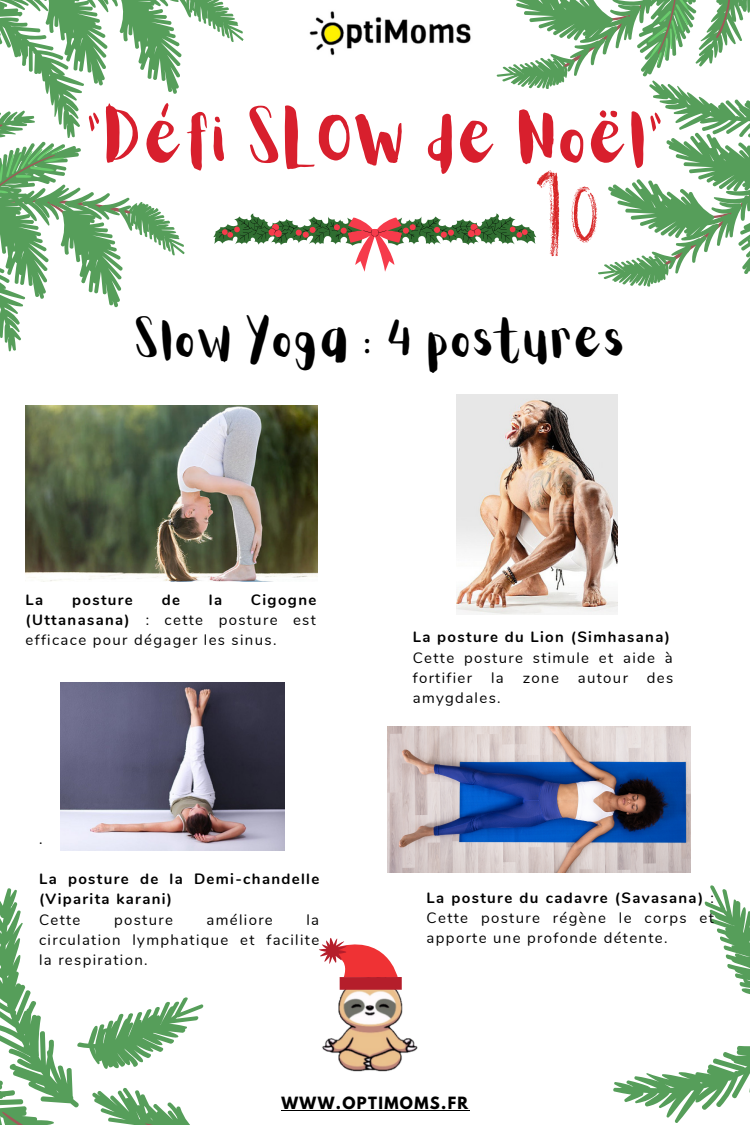
<style>
.page{position:relative;width:750px;height:1125px;background:#fff}
.page>*{position:absolute;margin:0;border:0;box-sizing:border-box;transform-origin:0 0}
.t1{font:61.4px "Aloja Extended";letter-spacing:.01em;color:#d81f2d}
.t2{font:44px "Aloja Extended";letter-spacing:.02em;color:#000}
.t3{font:15px/20.2px "Nunito";letter-spacing:.09em;color:#000;text-align:justify}
.t4{font:700 15px/20.2px "Nunito";letter-spacing:.09em;color:#000}
.t5{font:700 15px "League Spartan";letter-spacing:.09em;color:#000}
.s1{font-weight:700}
</style>
<div class="page">
<img style="left:322px;top:977px;width:96px;height:95px">
<svg style="left:0;top:888px;width:204px;height:237px"></svg>
<hr style="left:282px;top:1110px;width:188px;height:1px;background:#000">
<svg style="left:613px;top:885px;width:137px;height:238px"></svg>
<div style="left:340px;top:977px;width:62px;height:13px;background:#b51e2b"></div>
<svg style="left:319px;top:938px;width:79px;height:39px"></svg>
<svg style="left:0;top:0;width:750px;height:352px"></svg>
<img style="left:456px;top:394px;width:161px;height:221px">
<img style="left:61px;top:682px;width:223px;height:168px">
<img style="left:25px;top:405px;width:293px;height:177px">
<img style="left:387px;top:726px;width:303px;height:146px">
<h1 class="t1" style="left:89px;top:111px;width:579px">"Défi SLOW de Noël"</h1>
<h2 class="t2" style="left:136px;top:320px;width:493px">Slow Yoga : 4 postures</h2>
<p class="t3" style="left:26px;top:590px;width:292px;text-indent:225px"><span class="s1">Cigogne (Uttanasana)</span> : cette posture est efficace pour dégager les sinus.</p>
<p class="t4" style="left:26px;top:590px;width:19px">La</p>
<p class="t4" style="left:72px;top:590px;width:62px">posture</p>
<p class="t4" style="left:162px;top:590px;width:20px">de</p>
<p class="t4" style="left:209px;top:590px;width:15px">la</p>
<p class="t3" style="left:39px;top:829px;width:5px">.</p>
<p class="t4" style="left:39px;top:869px;width:282px">La posture de la Demi-chandelle (Viparita karani)</p>
<p class="t3" style="left:39px;top:910px;width:43px">Cette</p>
<p class="t3" style="left:114px;top:910px;width:60px">posture</p>
<p class="t3" style="left:206px;top:910px;width:68px">améliore</p>
<p class="t3" style="left:39px;top:910px;width:282px;text-indent:267px">la circulation lymphatique et facilite la respiration.</p>
<p class="t4" style="left:413px;top:627px;width:259px">La posture du Lion (Simhasana)</p>
<p class="t3" style="left:413px;top:648px;width:262px">Cette posture stimule et aide à fortifier</p>
<p class="t3" style="left:491px;top:668px;width:14px">la</p>
<p class="t3" style="left:523px;top:668px;width:38px">zone</p>
<p class="t3" style="left:578px;top:668px;width:52px">autour</p>
<p class="t3" style="left:647px;top:668px;width:28px">des</p>
<p class="t3" style="left:413px;top:688px;width:89px">amygdales.</p>
<p class="t3" style="left:427px;top:888px;width:289px"><span class="s1">La posture du cadavre (Savasana)</span> :<br>Cette posture régène le corps et apporte une profonde détente.</p>
<p class="t5" style="left:282px;top:1096px;width:188px">WWW.OPTIMOMS.FR</p>
</div>
